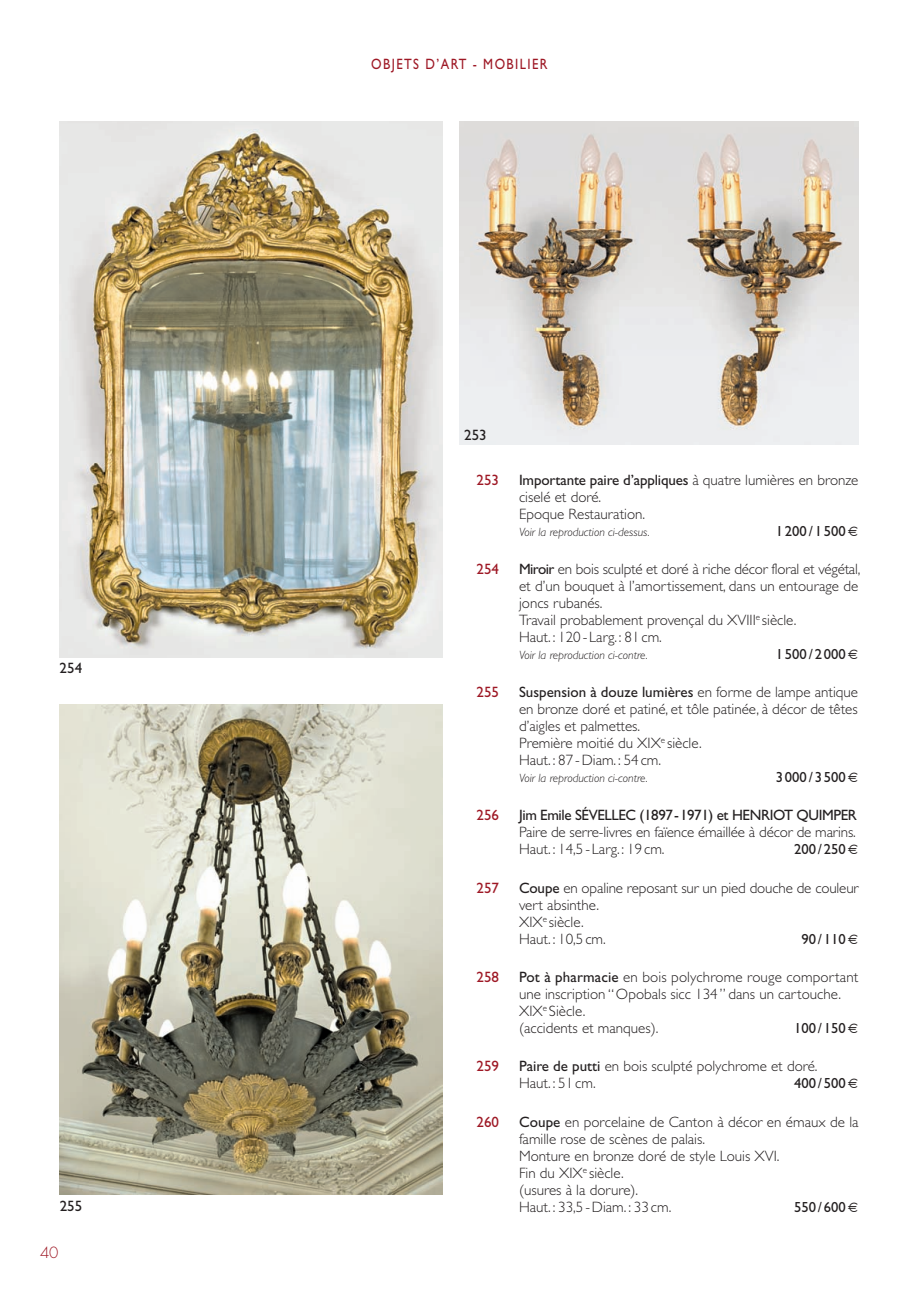
<style>
.page{position:relative;width:910px;height:1303px;background:#fff}
.page>*{position:absolute;margin:0;border:0;box-sizing:border-box;transform-origin:0 0}
.t1{font:300 15px/17px "Gill Sans";color:#231f20}
.t2{font:15px "Gill Sans";letter-spacing:-.025em;color:#231f20}
.t3{font:15px "Gill Sans";color:#9e1825}
.t4{font:15px "Gill Sans";letter-spacing:.11em;color:#9e1825;scale:.85 1}
.t5{font:300 15px "Futura";color:#9e1825}
.t6{font:14.7px "Gill Sans";color:#231f20}
.t7{font:italic 300 12px "Gill Sans";color:#231f20}
.s1{font-weight:400}
</style>
<div class="page">
<img style="left:459px;top:122px;width:399px;height:322px">
<img style="left:60px;top:122px;width:383px;height:535px">
<img style="left:60px;top:704px;width:382px;height:490px">
<p class="t2" style="left:60px;top:663px;width:24px">254</p>
<p class="t2" style="left:60px;top:1200px;width:24px">255</p>
<p class="t5" style="left:40px;top:1245px;width:20px">40</p>
<p class="t4" style="left:371px;top:59px;width:209px">OBJETS D’ART - MOBILIER</p>
<p class="t2" style="left:464px;top:430px;width:24px">253</p>
<p class="t3" style="left:476px;top:474px;width:24px">253</p>
<p class="t1" style="left:519px;top:473px;width:341px"><span class="s1">Importante paire d’appliques</span> à quatre lumières en bronze ciselé et doré.<br>Epoque Restauration.</p>
<p class="t7" style="left:519px;top:527px;width:132px">Voir la reproduction ci-dessus.</p>
<p class="t6" style="left:775px;top:525px;width:71px">1200 / 1500</p>
<p class="t3" style="left:476px;top:563px;width:24px">254</p>
<p class="t1" style="left:519px;top:562px;width:343px"><span class="s1">Miroir</span> en bois sculpté et doré à riche décor floral et végétal, et d’un bouquet à l’amortissement, dans un entourage de joncs rubanés.<br>Travail probablement provençal du XVIII<sup>e</sup> siècle.<br>Haut.: 120 - Larg.: 81 cm.</p>
<p class="t7" style="left:519px;top:650px;width:130px">Voir la reproduction ci-contre.</p>
<p class="t6" style="left:775px;top:648px;width:71px">1500 / 2000</p>
<p class="t3" style="left:476px;top:687px;width:24px">255</p>
<p class="t1" style="left:519px;top:685px;width:340px"><span class="s1">Suspension à douze lumières</span> en forme de lampe antique en bronze doré et patiné, et tôle patinée, à décor de têtes d’aigles et palmettes.<br>Première moitié du XIX<sup>e</sup> siècle.<br>Haut.: 87 - Diam.: 54 cm.</p>
<p class="t7" style="left:519px;top:773px;width:130px">Voir la reproduction ci-contre.</p>
<p class="t6" style="left:775px;top:772px;width:71px">3000 / 3500</p>
<p class="t3" style="left:476px;top:810px;width:24px">256</p>
<p class="t2" style="left:519px;top:810px;width:339px">Jim Emile SÉVELLEC (1897-1971) et HENRIOT QUIMPER</p>
<p class="t1" style="left:519px;top:825px;width:338px">Paire de serre-livres en faïence émaillée à décor de marins.<br>Haut.: 14,5 - Larg.: 19 cm.</p>
<p class="t6" style="left:794px;top:844px;width:53px">200 / 250</p>
<p class="t3" style="left:476px;top:882px;width:24px">257</p>
<p class="t1" style="left:519px;top:880px;width:341px"><span class="s1">Coupe</span> en opaline reposant sur un pied douche de couleur vert absinthe.<br>XIX<sup>e</sup> siècle.<br>Haut.: 10,5 cm.</p>
<p class="t6" style="left:801px;top:933px;width:46px">90 / 110</p>
<p class="t3" style="left:476px;top:971px;width:24px">258</p>
<p class="t1" style="left:519px;top:970px;width:341px"><span class="s1">Pot à pharmacie</span> en bois polychrome rouge comportant une inscription “Opobals sicc 134” dans un cartouche.<br>XIX<sup>e</sup> Siècle.<br>(accidents et manques).</p>
<p class="t6" style="left:794px;top:1022px;width:53px">100 / 150</p>
<p class="t3" style="left:476px;top:1061px;width:24px">259</p>
<p class="t1" style="left:519px;top:1059px;width:300px"><span class="s1">Paire de putti</span> en bois sculpté polychrome et doré.<br>Haut.: 51 cm.</p>
<p class="t6" style="left:794px;top:1078px;width:53px">400/500</p>
<p class="t3" style="left:476px;top:1116px;width:24px">260</p>
<p class="t1" style="left:519px;top:1114px;width:341px"><span class="s1">Coupe</span> en porcelaine de Canton à décor en émaux de la famille rose de scènes de palais.<br>Monture en bronze doré de style Louis XVI.<br>Fin du XIX<sup>e</sup> siècle.<br>(usures à la dorure).<br>Haut.: 33,5 - Diam.: 33 cm.</p>
<p class="t6" style="left:794px;top:1201px;width:53px">550 / 600</p>
</div>
